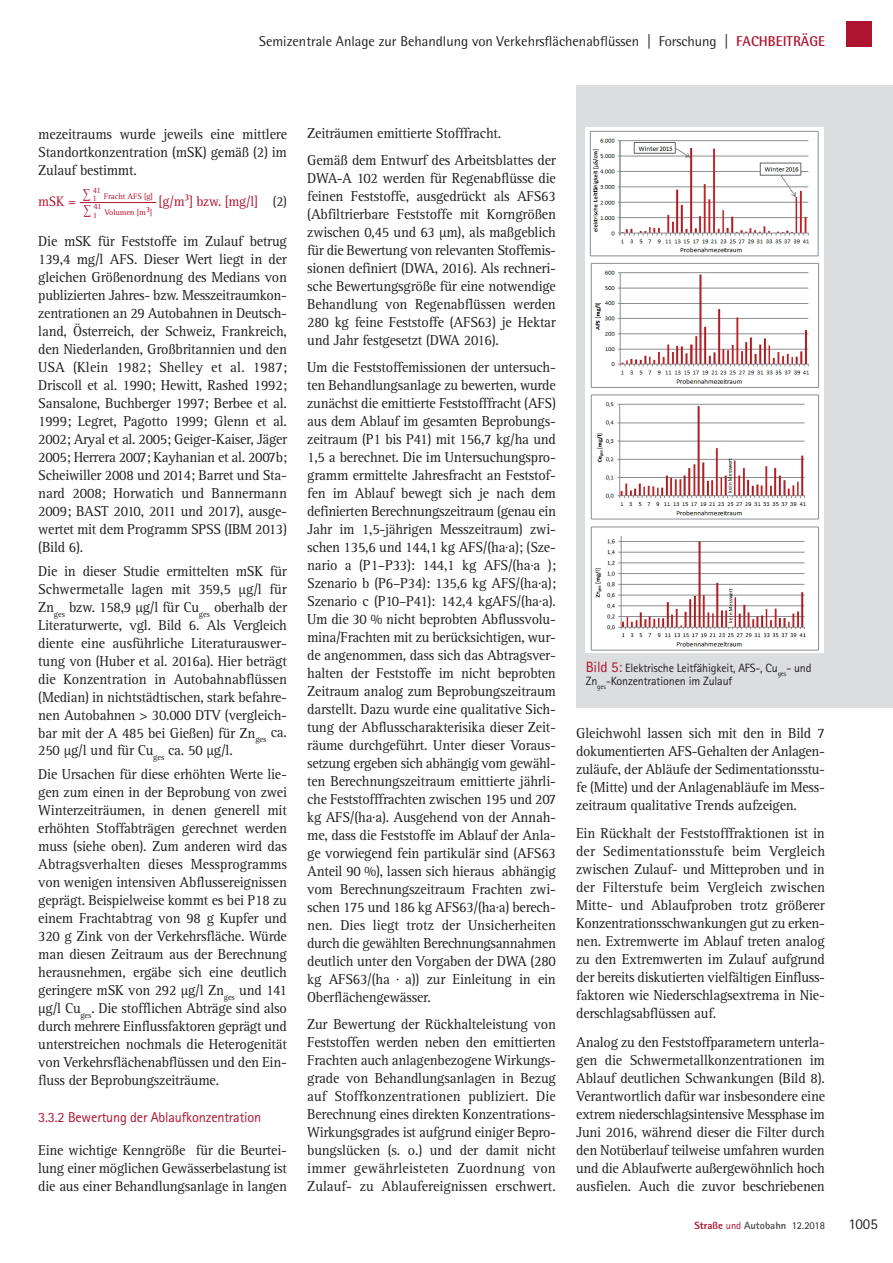
<style>
.page{position:relative;width:893px;height:1263px;background:#fff}
.page>*{position:absolute;margin:0;border:0;box-sizing:border-box;transform-origin:0 0}
.t1{font:15px "Rotis Sans Serif W1 G";color:#231f20}
.t2{font:14.85px/18px "Rotis Serif W1 G";letter-spacing:-.015em;color:#231f20;text-align:justify;scale:.96 1}
.t3{font:14.25px "Rotis Semi Sans W1 G";color:#231f20}
.t4{font:14.25px "Rotis Sans Serif W1 G";letter-spacing:-.015em;color:#ae142f}
.t5{font:14.25px "Rotis Serif W1 G";letter-spacing:-.015em;color:#ae142f;scale:.96 1}
.t6{font:12px/13.5px "Rotis Sans Serif W1 G";letter-spacing:-.015em;color:#231f20}
.t7{font:800 10.5px "Rotis Sans Serif W1 G";color:#57585a}
.t8{font:8.25px/6px "Rotis Serif W1 G";letter-spacing:-.015em;color:#ae142f}
.s1{font-weight:700;color:#ae142f}
.s2{color:#231f20}
.s3{font-size:14.25px}
.s4{font-size:15px;color:#ae142f}
.s5{color:#ae142f}
.s6{font-weight:400;color:#ae142f}
.s7{font-weight:400;color:#231f20}
</style>
<div class="page">
<div style="left:846px;top:21px;width:26px;height:26px;background:#ae142f"></div>
<div style="left:576px;top:85px;width:317px;height:623px;background:#dcdddf"></div>
<hr style="left:80px;top:202px;width:76px;height:1px;background:#ae142f">
<div style="left:586px;top:128px;width:238px;height:525px;background:#fff"></div>
<img style="left:589px;top:130px;width:230px;height:521px">
<p class="t3" style="left:259px;top:33px;width:567px">Semizentrale Anlage zur Behandlung von Verkehrsflächenabflüssen | Forschung | <span class="s1">FACHBEITRÄGE</span></p>
<p class="t2" style="left:38px;top:125px;width:261px">mezeitraums wurde jeweils eine mittlere Standortkonzentration (mSK) gemäß (2) im Zulauf bestimmt.</p>
<p class="t5" style="left:38px;top:193px;width:41px">mSK =</p>
<p class="t5" style="left:159px;top:193px;width:135px">[g/m³] bzw. [mg/l] <span class="s2">(2)</span></p>
<p class="t8" style="left:92px;top:187px;width:62px;text-indent:-9px"><span class="s3">∑</span> 41<br>1 Fracht AFS [g]</p>
<p class="t8" style="left:93px;top:203px;width:61px;text-indent:-9px"><span class="s3">∑</span> 41<br>1 Volumen [m3]</p>
<p class="t2" style="left:38px;top:232px;width:261px">Die mSK für Feststoffe im Zulauf betrug 139,4 mg/l AFS. Dieser Wert liegt in der gleichen Größenordnung des Medians von publizierten Jahres- bzw. Messzeitraumkon&shy;zentrationen an 29 Autobahnen in Deutsch&shy;land, Österreich, der Schweiz, Frankreich, den Niederlanden, Großbritannien und den USA (Klein 1982; Shelley et al. 1987; Driscoll et al. 1990; Hewitt, Rashed 1992; Sansalone, Buchberger 1997; Berbee et al.<br>1999; Legret, Pagotto 1999; Glenn et al.<br>2002; Aryal et al. 2005; Geiger-Kaiser, Jäger 2005; Herrera 2007; Kayhanian et al. 2007b; Scheiwiller 2008 und 2014; Barret und Sta&shy;nard 2008; Horwatich und Bannermann 2009; BAST 2010, 2011 und 2017), ausge&shy;wertet mit dem Programm SPSS (IBM 2013) (Bild 6).</p>
<p class="t2" style="left:38px;top:562px;width:261px">Die in dieser Studie ermittelten mSK für Schwermetalle lagen mit 359,5 µg/l für Zn<sub>ges</sub> bzw. 158,9 µg/l für Cu<sub>ges</sub> oberhalb der Literaturwerte, vgl. Bild 6. Als Vergleich diente eine ausführliche Literaturauswer&shy;tung von (Huber et al. 2016a). Hier beträgt die Konzentration in Autobahnabflüssen (Median) in nichtstädtischen, stark befahre&shy;nen Autobahnen &gt; 30.000 DTV (vergleich&shy;bar mit der A 485 bei Gießen) für Zn<sub>ges</sub> ca.<br>250 µg/l und für Cu<sub>ges</sub> ca. 50 µg/l.</p>
<p class="t2" style="left:38px;top:765px;width:261px">Die Ursachen für diese erhöhten Werte lie&shy;gen zum einen in der Beprobung von zwei Winterzeiträumen, in denen generell mit erhöhten Stoffabträgen gerechnet werden muss (siehe oben). Zum anderen wird das Abtragsverhalten dieses Messprogramms von wenigen intensiven Abflussereignissen geprägt. Beispielweise kommt es bei P18 zu einem Frachtabtrag von 98 g Kupfer und 320 g Zink von der Verkehrsfläche. Würde man diesen Zeitraum aus der Berechnung herausnehmen, ergäbe sich eine deutlich geringere mSK von 292 µg/l Zn<sub>ges</sub> und 141 µg/l Cu<sub>ges</sub>. Die stofflichen Abträge sind also durch mehrere Einflussfaktoren geprägt und unterstreichen nochmals die Heterogenität von Verkehrsflächenabflüssen und den Ein&shy;fluss der Beprobungszeiträume.</p>
<p class="t4" style="left:38px;top:1109px;width:225px">3.3.2 Bewertung der Ablaufkonzentration</p>
<p class="t2" style="left:38px;top:1141px;width:261px">Eine wichtige Kenngröße für die Beurtei&shy;lung einer möglichen Gewässerbelastung ist die aus einer Behandlungsanlage in langen</p>
<p class="t2" style="left:307px;top:120px;width:261px;line-height:27.2px">Zeiträumen emittierte Stofffracht.<br>Gemäß dem Entwurf des Arbeitsblattes der</p>
<p class="t2" style="left:307px;top:169px;width:261px">DWA-A 102 werden für Regenabflüsse die feinen Feststoffe, ausgedrückt als AFS63 (Abfiltrierbare Feststoffe mit Korngrößen zwischen 0,45 und 63 µm), als maßgeblich für die Bewertung von relevanten Stoffemis&shy;sionen definiert (DWA, 2016). Als rechneri&shy;sche Bewertungsgröße für eine notwendige Behandlung von Regenabflüssen werden 280 kg feine Feststoffe (AFS63) je Hektar und Jahr festgesetzt (DWA 2016).</p>
<p class="t2" style="left:307px;top:358px;width:261px">Um die Feststoffemissionen der untersuch&shy;ten Behandlungsanlage zu bewerten, wurde zunächst die emittierte Feststofffracht (AFS) aus dem Ablauf im gesamten Beprobungs&shy;zeitraum (P1 bis P41) mit 156,7 kg/ha und 1,5 a berechnet. Die im Untersuchungspro&shy;gramm ermittelte Jahresfracht an Feststof&shy;fen im Ablauf bewegt sich je nach dem definierten Berechnungszeitraum (genau ein Jahr im 1,5-jährigen Messzeitraum) zwi&shy;schen 135,6 und 144,1 kg AFS/(ha·a); (Sze&shy;nario a (P1–P33): 144,1 kg AFS/(ha·a ); Szenario b (P6–P34): 135,6 kg AFS/(ha·a); Szenario c (P10–P41): 142,4 kgAFS/(ha·a).<br>Um die 30 % nicht beprobten Abflussvolu&shy;mina/Frachten mit zu berücksichtigen, wur&shy;de angenommen, dass sich das Abtragsver&shy;halten der Feststoffe im nicht beprobten Zeitraum analog zum Beprobungszeitraum darstellt. Dazu wurde eine qualitative Sich&shy;tung der Abflusscharakterisika dieser Zeit&shy;räume durchgeführt. Unter dieser Voraus&shy;setzung ergeben sich abhängig vom gewähl&shy;ten Berechnungszeitraum emittierte jährli&shy;che Feststofffrachten zwischen 195 und 207 kg AFS/(ha·a). Ausgehend von der Annah&shy;me, dass die Feststoffe im Ablauf der Anla&shy;ge vorwiegend fein partikulär sind (AFS63<br>Anteil 90 %), lassen sich hieraus abhängig vom Berechnungszeitraum Frachten zwi&shy;schen 175 und 186 kg AFS63/(ha·a) berech&shy;nen. Dies liegt trotz der Unsicherheiten durch die gewählten Berechnungsannahmen deutlich unter den Vorgaben der DWA (280 kg AFS63/(ha · a)) zur Einleitung in ein Oberflächengewässer.</p>
<p class="t2" style="left:307px;top:1015px;width:261px">Zur Bewertung der Rückhalteleistung von Feststoffen werden neben den emittierten Frachten auch anlagenbezogene Wirkungs&shy;grade von Behandlungsanlagen in Bezug auf Stoffkonzentrationen publiziert. Die Berechnung eines direkten Konzentrations-Wirkungsgrades ist aufgrund einiger Bepro&shy;bungslücken (s. o.) und der damit nicht immer gewährleisteten Zuordnung von Zulauf- zu Ablaufereignissen erschwert.</p>
<p class="t6" style="left:586px;top:661px;width:227px"><span class="s4">Bild 5:</span> Elektrische Leitfähigkeit, AFS-, Cu<sub>ges</sub>- und<br>Zn<sub>ges</sub>-Konzentrationen im Zulauf</p>
<p class="t2" style="left:576px;top:724px;width:261px">Gleichwohl lassen sich mit den in Bild 7 dokumentierten AFS-Gehalten der Anlagen&shy;zuläufe, der Abläufe der Sedimentationsstu&shy;fe (Mitte) und der Anlagenabläufe im Mess&shy;zeitraum qualitative Trends aufzeigen.</p>
<p class="t2" style="left:576px;top:824px;width:261px">Ein Rückhalt der Feststofffraktionen ist in der Sedimentationsstufe beim Vergleich zwischen Zulauf- und Mitteproben und in der Filterstufe beim Vergleich zwischen Mitte- und Ablaufproben trotz größerer Konzentrationsschwankungen gut zu erken&shy;nen. Extremwerte im Ablauf treten analog zu den Extremwerten im Zulauf aufgrund der bereits diskutierten vielfältigen Einfluss&shy;faktoren wie Niederschlagsextrema in Nie&shy;derschlagsabflüssen auf.</p>
<p class="t2" style="left:576px;top:1033px;width:261px">Analog zu den Feststoffparametern unterla&shy;gen die Schwermetallkonzentrationen im Ablauf deutlichen Schwankungen (Bild 8).<br>Verantwortlich dafür war insbesondere eine extrem niederschlagsintensive Messphase im Juni 2016, während dieser die Filter durch den Notüberlauf teilweise umfahren wurden und die Ablaufwerte außergewöhnlich hoch ausfielen. Auch die zuvor beschriebenen</p>
<p class="t7" style="left:694px;top:1219px;width:132px"><span class="s5">Straße</span> <span class="s6">und</span> Autobahn <span class="s7">12.2018</span></p>
<p class="t1" style="left:848px;top:1215px;width:31px">1005</p>
</div>
